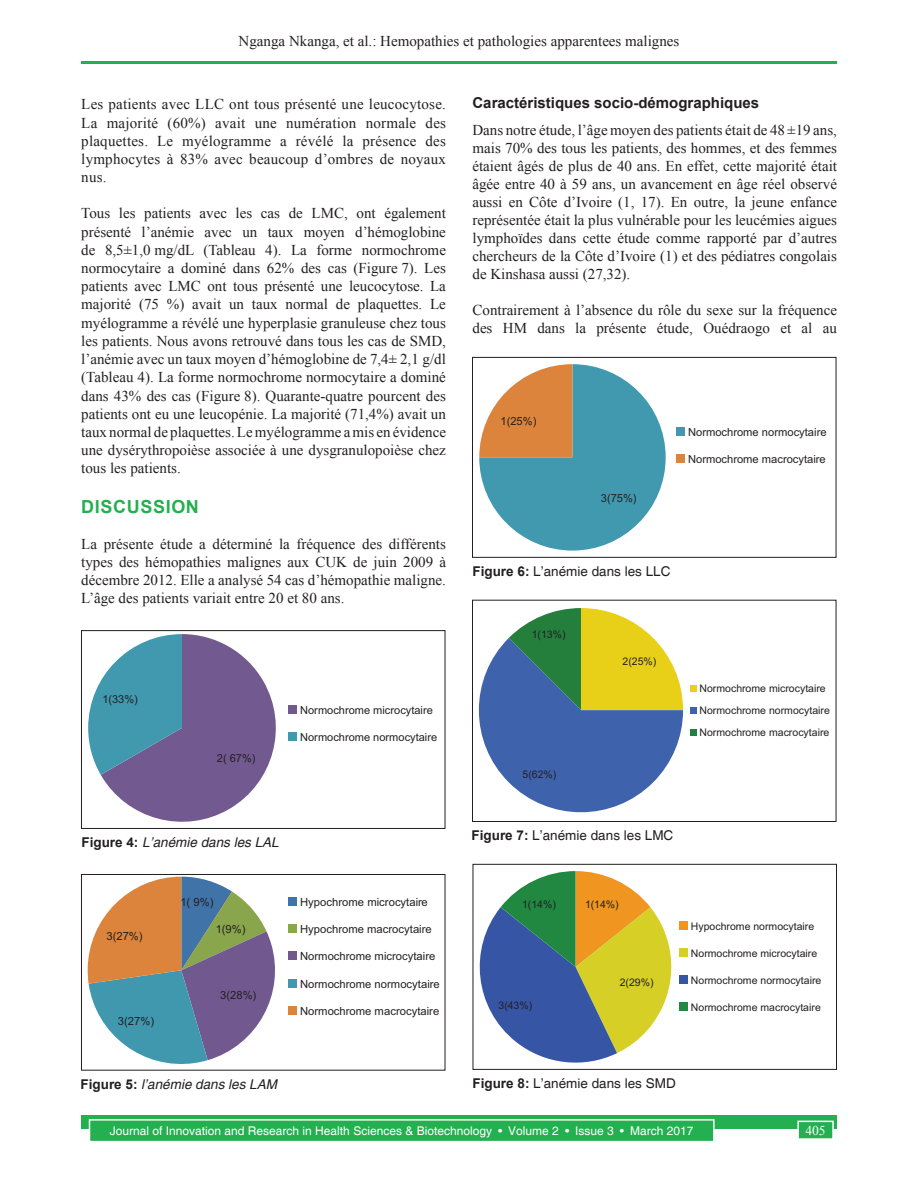
<style>
.page{position:relative;width:918px;height:1188px;background:#fff}
.page>*{position:absolute;margin:0;border:0;box-sizing:border-box;transform-origin:0 0}
.t1{font:700 18px "Helvetica";letter-spacing:.035em;color:#24af50}
.TX{font:15px/18.1px "Times New Roman";color:#231f20;text-align:justify}
.t2{font:700 15px "Helvetica";color:#231f20}
.FGC{font:13.5px "Helvetica";color:#231f20}
.FGC-2{font:italic 13.5px "Helvetica";color:#231f20}
.t3{font:13.5px "Times New Roman";color:#fff}
.t4{font:12px "Helvetica";color:#fff}
.t5{font:11.25px "Arial";color:#231f20}
.t6{font:11.1px "Arial";color:#231f20}
.t7{font:10.5px/22px "Arial";color:#231f20}
.s1{font-weight:700;font-style:normal}
.s2{font-weight:700}
</style>
<div class="page">
<hr style="left:81px;top:61px;width:756px;height:3px;background:#24af50">
<div style="left:81px;top:1116px;width:756px;height:13px;background:#24af50"></div>
<div style="left:90px;top:1120px;width:624px;height:22px;background:#24af50"></div>
<div style="left:89px;top:1119px;width:626px;height:23px;border:2px solid #fff"></div>
<div style="left:798px;top:1121px;width:35px;height:18px;background:#24af50"></div>
<div style="left:797px;top:1121px;width:37px;height:19px;border:2px solid #fff"></div>
<svg style="left:88px;top:634px;width:201px;height:188px"></svg>
<div style="left:289px;top:706px;width:8px;height:8px;background:#725a90"></div>
<div style="left:289px;top:732px;width:8px;height:8px;background:#4199af"></div>
<div style="left:81px;top:630px;width:364px;height:199px;border:1px solid #231f20"></div>
<svg style="left:88px;top:877px;width:187px;height:187px"></svg>
<div style="left:288px;top:897px;width:8px;height:8px;background:#4073a8"></div>
<div style="left:288px;top:924px;width:8px;height:9px;background:#89a64c"></div>
<div style="left:288px;top:952px;width:8px;height:8px;background:#715990"></div>
<div style="left:288px;top:979px;width:8px;height:9px;background:#4098af"></div>
<div style="left:288px;top:1007px;width:8px;height:8px;background:#dc843b"></div>
<div style="left:81px;top:874px;width:364px;height:196px;border:1px solid #231f20"></div>
<svg style="left:479px;top:364px;width:187px;height:187px"></svg>
<div style="left:676px;top:427px;width:8px;height:8px;background:#4199af"></div>
<div style="left:676px;top:455px;width:8px;height:8px;background:#dc843b"></div>
<div style="left:472px;top:357px;width:364px;height:201px;border:1px solid #231f20"></div>
<svg style="left:479px;top:608px;width:204px;height:205px"></svg>
<div style="left:690px;top:685px;width:7px;height:6px;background:#e9d018"></div>
<div style="left:690px;top:707px;width:7px;height:7px;background:#3f62ad"></div>
<div style="left:690px;top:729px;width:7px;height:7px;background:#247f3d"></div>
<div style="left:472px;top:600px;width:364px;height:222px;border:1px solid #231f20"></div>
<svg style="left:479px;top:871px;width:206px;height:192px"></svg>
<div style="left:679px;top:922px;width:8px;height:8px;background:#f0951f"></div>
<div style="left:679px;top:949px;width:8px;height:8px;background:#d6cf25"></div>
<div style="left:679px;top:976px;width:8px;height:8px;background:#3656a5"></div>
<div style="left:679px;top:1003px;width:8px;height:8px;background:#208841"></div>
<div style="left:473px;top:864px;width:364px;height:206px;border:1px solid #231f20"></div>
<p class="TX" style="left:239px;top:32px;width:442px">Nganga Nkanga, et al.: Hemopathies et pathologies apparentees malignes</p>
<p class="TX" style="left:81px;top:95px;width:366px">Les patients avec LLC ont tous présenté une leucocytose.<br>La majorité (60%) avait une numération normale des plaquettes. Le myélogramme a révélé la présence des lymphocytes à 83% avec beaucoup d’ombres de noyaux nus.</p>
<p class="TX" style="left:81px;top:204px;width:366px">Tous les patients avec les cas de LMC, ont également présenté l’anémie avec un taux moyen d’hémoglobine de 8,5±1,0 mg/dL (Tableau 4). La forme normochrome normocytaire a dominé dans 62% des cas (Figure 7). Les patients avec LMC ont tous présenté une leucocytose. La majorité (75 %) avait un taux normal de plaquettes. Le myélogramme a révélé une hyperplasie granuleuse chez tous les patients. Nous avons retrouvé dans tous les cas de SMD, l’anémie avec un taux moyen d’hémoglobine de 7,4± 2,1 g/dl (Tableau 4). La forme normochrome normocytaire a dominé dans 43% des cas (Figure 8). Quarante-quatre pourcent des patients ont eu une leucopénie. La majorité (71,4%) avait un taux normal de plaquettes. Le myélogramme a mis en évidence une dysérythropoièse associée à une dysgranulopoièse chez tous les patients.</p>
<h1 class="t1" style="left:81px;top:494px;width:119px">DISCUSSION</h1>
<p class="TX" style="left:81px;top:534px;width:366px">La présente étude a déterminé la fréquence des différents types des hémopathies malignes aux CUK de juin 2009 à décembre 2012. Elle a analysé 54 cas d’hémopathie maligne.<br>L’âge des patients variait entre 20 et 80 ans.</p>
<p class="t6" style="left:102px;top:691px;width:37px">1(33%)</p>
<p class="t6" style="left:217px;top:750px;width:40px">2( 67%)</p>
<p class="t6" style="left:300px;top:703px;width:134px">Normochrome microcytaire</p>
<p class="t6" style="left:300px;top:729px;width:139px">Normochrome normocytaire</p>
<p class="FGC-2" style="left:81px;top:835px;width:199px"><span class="s1">Figure 4:</span> L’anémie dans les LAL</p>
<p class="t5" style="left:107px;top:928px;width:38px">3(27%)</p>
<p class="t5" style="left:118px;top:1014px;width:38px">3(27%)</p>
<p class="t5" style="left:180px;top:894px;width:35px">1( 9%)</p>
<p class="t5" style="left:216px;top:922px;width:31px">1(9%)</p>
<p class="t5" style="left:220px;top:988px;width:38px">3(28%)</p>
<p class="FGC-2" style="left:81px;top:1076px;width:198px"><span class="s1">Figure 5:</span> l’anémie dans les LAM</p>
<p class="t5" style="left:300px;top:894px;width:129px">Hypochrome microcytaire</p>
<p class="t5" style="left:300px;top:921px;width:133px">Hypochrome macrocytaire</p>
<p class="t5" style="left:300px;top:949px;width:137px">Normochrome microcytaire</p>
<p class="t5" style="left:300px;top:976px;width:141px">Normochrome normocytaire</p>
<p class="t5" style="left:300px;top:1003px;width:141px">Normochrome macrocytaire</p>
<h2 class="t2" style="left:472px;top:92px;width:288px">Caractéristiques socio-démographiques</h2>
<p class="TX" style="left:472px;top:121px;width:366px">Dans notre étude, l’âge moyen des patients était de 48 ±19 ans, mais 70% des tous les patients, des hommes, et des femmes étaient âgés de plus de 40 ans. En effet, cette majorité était âgée entre 40 à 59 ans, un avancement en âge réel observé aussi en Côte d’Ivoire (1, 17). En outre, la jeune enfance représentée était la plus vulnérable pour les leucémies aigues lymphoïdes dans cette étude comme rapporté par d’autres chercheurs de la Côte d’Ivoire (1) et des pédiatres congolais de Kinshasa aussi (27,32).</p>
<p class="TX" style="left:472px;top:301px;width:366px">Contrairement à l’absence du rôle du sexe sur la fréquence des HM dans la présente étude, Ouédraogo et al au</p>
<p class="t6" style="left:501px;top:414px;width:37px">1(25%)</p>
<p class="t6" style="left:601px;top:490px;width:37px">3(75%)</p>
<p class="t6" style="left:688px;top:424px;width:140px">Normochrome normocytaire</p>
<p class="t6" style="left:688px;top:452px;width:139px">Normochrome macrocytaire</p>
<p class="FGC" style="left:472px;top:564px;width:200px"><span class="s2">Figure 6:</span> L’anémie dans les LLC</p>
<p class="t7" style="left:532px;top:624px;width:35px">1(13%)</p>
<p class="t7" style="left:523px;top:763px;width:35px">5(62%)</p>
<p class="t7" style="left:623px;top:650px;width:35px">2(25%)</p>
<p class="FGC" style="left:472px;top:828px;width:203px"><span class="s2">Figure 7:</span> L’anémie dans les LMC</p>
<p class="t7" style="left:699px;top:677px;width:132px">Normochrome microcytaire<br>Normochrome normocytaire<br>Normochrome macrocytaire</p>
<p class="t7" style="left:522px;top:893px;width:35px">1(14%)</p>
<p class="t7" style="left:499px;top:994px;width:35px">3(43%)</p>
<p class="t7" style="left:585px;top:893px;width:35px">1(14%)</p>
<p class="t7" style="left:620px;top:971px;width:35px">2(29%)</p>
<p class="t7" style="left:691px;top:915px;width:125px">Hypochrome normocytaire</p>
<p class="t7" style="left:691px;top:942px;width:128px">Normochrome microcytaire</p>
<p class="t7" style="left:691px;top:969px;width:132px">Normochrome normocytaire</p>
<p class="t7" style="left:691px;top:997px;width:132px">Normochrome macrocytaire</p>
<p class="FGC" style="left:472px;top:1076px;width:205px"><span class="s2">Figure 8:</span> L’anémie dans les SMD</p>
<p class="t4" style="left:110px;top:1124px;width:585px">Journal of Innovation and Research in Health Sciences &amp; Biotechnology • Volume 2 • Issue 3 • March 2017</p>
<p class="t3" style="left:805px;top:1121px;width:22px">405</p>
</div>
